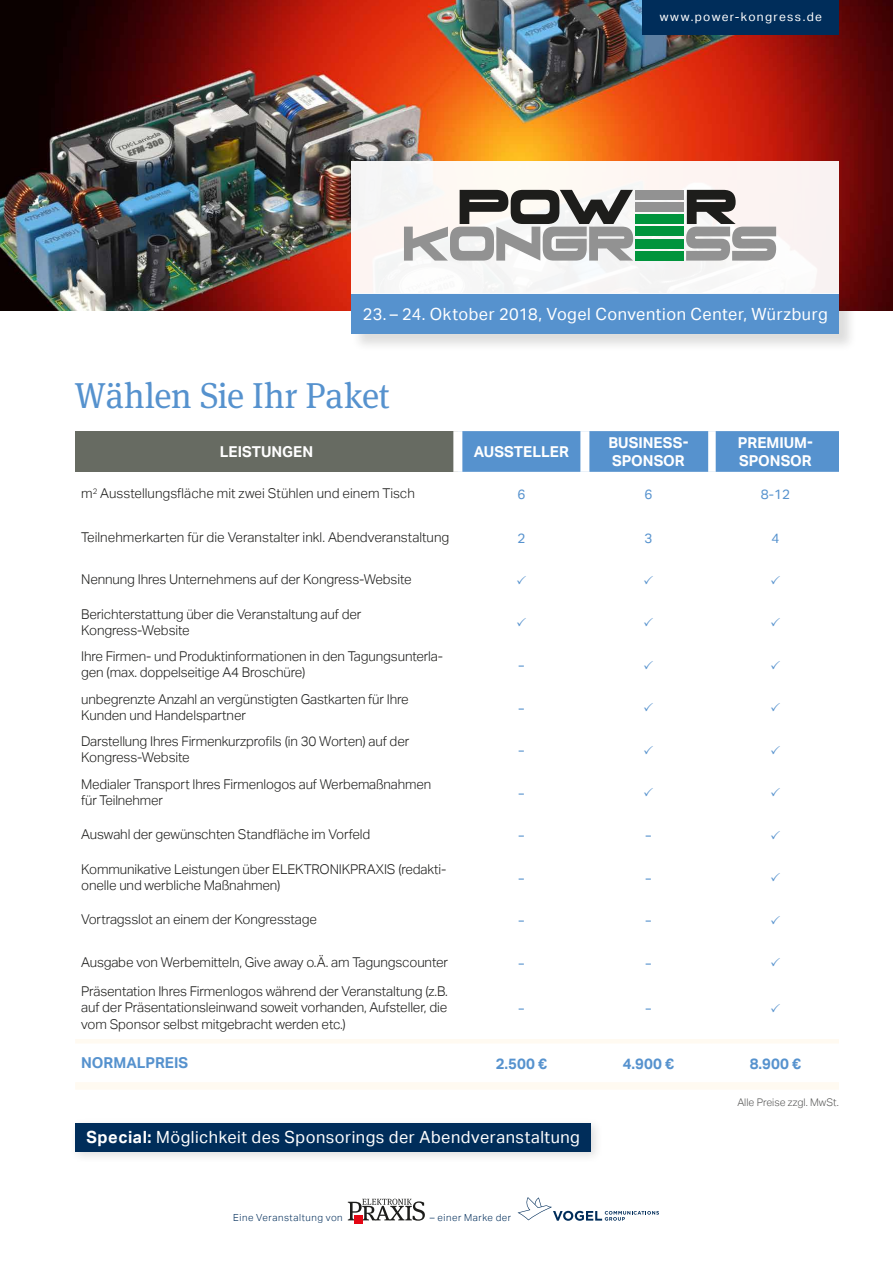
<style>
.page{position:relative;width:893px;height:1263px;background:#fff}
.page>*{position:absolute;margin:0;border:0;box-sizing:border-box;transform-origin:0 0}
.t1{font:36px "Meta Serif Pro";letter-spacing:-.01em;color:#5692ce}
.t2{font:16.8px "Aktiv Grotesk";letter-spacing:.03em;color:#fff}
.t3{font:700 15px/18px "Aktiv Grotesk";color:#fff}
.t4{font:700 15px "Aktiv Grotesk";color:#5692ce}
.t5{font:300 13.5px/16.2px "Aktiv Grotesk";letter-spacing:-.01em;color:#1d1d1b}
.t6{font:13.5px "Aktiv Grotesk Cd";color:#5692ce}
.t7{font:13.5px "Aktiv Grotesk";color:#5692ce}
.t8{font:12px "Aktiv Grotesk";letter-spacing:.11em;color:#fff}
.t9{font:300 10.5px "Aktiv Grotesk";color:#575756}
.t10{font:300 9.75px "Aktiv Grotesk";letter-spacing:.06em;color:#002d5a}
.s1{font-weight:700}
</style>
<div class="page">
<svg style="left:348px;top:1199px;width:77px;height:22px"></svg>
<div style="left:354px;top:1215px;width:9px;height:9px;background:#e30613"></div>
<svg style="left:518px;top:1197px;width:141px;height:24px"></svg>
<div style="left:75px;top:431px;width:383px;height:41px;background:#676b62"></div>
<div style="left:462px;top:431px;width:377px;height:41px;background:#5692ce"></div>
<div style="left:453px;top:431px;width:9px;height:41px;background:#fff"></div>
<div style="left:580px;top:431px;width:9px;height:41px;background:#fff"></div>
<div style="left:708px;top:431px;width:8px;height:41px;background:#fff"></div>
<hr style="left:75px;top:1039px;width:383px;height:4px;background:#fffaf1">
<hr style="left:458px;top:1039px;width:127px;height:4px;background:#fffaf1">
<hr style="left:585px;top:1039px;width:127px;height:4px;background:#fffaf1">
<hr style="left:712px;top:1039px;width:127px;height:4px;background:#fffaf1">
<div style="left:75px;top:1082px;width:383px;height:8px;background:#fffaf1"></div>
<div style="left:458px;top:1082px;width:127px;height:8px;background:#fffaf1"></div>
<div style="left:585px;top:1082px;width:127px;height:8px;background:#fffaf1"></div>
<div style="left:712px;top:1082px;width:127px;height:8px;background:#fffaf1"></div>
<img style="left:0;top:0;width:893px;height:310px">
<div style="left:351px;top:294px;width:506px;height:58px;background:#1d1d1b;opacity:.15"></div>
<div style="left:351px;top:294px;width:488px;height:40px;background:#5692ce"></div>
<div style="left:351px;top:161px;width:488px;height:133px;background:#faf6f3"></div>
<svg style="left:404px;top:190px;width:372px;height:71px"></svg>
<div style="left:643px;top:0;width:196px;height:34px;background:#002d5a"></div>
<div style="left:69px;top:1117px;width:534px;height:47px;background:#1d1d1b;opacity:.15"></div>
<div style="left:75px;top:1123px;width:516px;height:29px;background:#002d5a"></div>
<p class="t8" style="left:660px;top:10px;width:164px">www.power-kongress.de</p>
<p class="t2" style="left:363px;top:304px;width:466px">23. – 24. Oktober 2018, Vogel Convention Center, Würzburg</p>
<h1 class="t1" style="left:74px;top:370px;width:317px">Wählen Sie Ihr Paket</h1>
<p class="t3" style="left:220px;top:443px;width:95px">LEISTUNGEN</p>
<p class="t3" style="left:474px;top:443px;width:96px">AUSSTELLER</p>
<p class="t3" style="left:608px;top:434px;width:82px">BUSINESS-<br>SPONSOR</p>
<p class="t3" style="left:738px;top:434px;width:77px">PREMIUM-<br>SPONSOR</p>
<p class="t5" style="left:81px;top:485px;width:335px">m<sup>2</sup> Ausstellungsfläche mit zwei Stühlen und einem Tisch</p>
<p class="t7" style="left:517px;top:486px;width:9px">6</p>
<p class="t7" style="left:644px;top:486px;width:9px">6</p>
<p class="t7" style="left:761px;top:486px;width:31px">8-12</p>
<p class="t5" style="left:81px;top:529px;width:370px">Teilnehmerkarten für die Veranstalter inkl. Abendveranstaltung</p>
<p class="t7" style="left:517px;top:530px;width:9px">2</p>
<p class="t7" style="left:644px;top:530px;width:9px">3</p>
<p class="t7" style="left:771px;top:530px;width:9px">4</p>
<p class="t5" style="left:81px;top:571px;width:332px">Nennung Ihres Unternehmens auf der Kongress-Website</p>
<p class="t5" style="left:81px;top:606px;width:282px">Berichterstattung über die Veranstaltung auf der<br>Kongress-Website</p>
<p class="t5" style="left:81px;top:648px;width:363px">Ihre Firmen- und Produktinformationen in den Tagungsunterla&shy;gen (max. doppelseitige A4 Broschüre)</p>
<p class="t6" style="left:519px;top:657px;width:7px">–</p>
<p class="t5" style="left:81px;top:691px;width:329px">unbegrenzte Anzahl an vergünstigten Gastkarten für Ihre<br>Kunden und Handelspartner</p>
<p class="t5" style="left:81px;top:733px;width:330px">Darstellung Ihres Firmenkurzprofils (in 30 Worten) auf der<br>Kongress-Website</p>
<p class="t5" style="left:81px;top:776px;width:351px">Medialer Transport Ihres Firmenlogos auf Werbemaßnahmen für Teilnehmer</p>
<p class="t6" style="left:519px;top:700px;width:7px">–</p>
<p class="t6" style="left:519px;top:742px;width:7px">–</p>
<p class="t6" style="left:519px;top:785px;width:7px">–</p>
<p class="t5" style="left:81px;top:826px;width:291px">Auswahl der gewünschten Standfläche im Vorfeld</p>
<p class="t6" style="left:519px;top:827px;width:7px">–</p>
<p class="t6" style="left:646px;top:827px;width:7px">–</p>
<p class="t5" style="left:81px;top:861px;width:367px">Kommunikative Leistungen über ELEKTRONIKPRAXIS (redakti&shy;onelle und werbliche Maßnahmen)</p>
<p class="t6" style="left:519px;top:870px;width:7px">–</p>
<p class="t6" style="left:646px;top:870px;width:7px">–</p>
<p class="t5" style="left:81px;top:911px;width:237px">Vortragsslot an einem der Kongresstage</p>
<p class="t6" style="left:519px;top:912px;width:7px">–</p>
<p class="t6" style="left:646px;top:912px;width:7px">–</p>
<p class="t5" style="left:81px;top:954px;width:368px">Ausgabe von Werbemitteln, Give away o.Ä. am Tagungscounter</p>
<p class="t6" style="left:519px;top:955px;width:7px">–</p>
<p class="t6" style="left:646px;top:955px;width:7px">–</p>
<p class="t5" style="left:81px;top:983px;width:368px;text-align:justify">Präsentation Ihres Firmenlogos während der Veranstaltung (z.B. auf der Präsentationsleinwand soweit vorhanden, Aufsteller, die vom Sponsor selbst mitgebracht werden etc.)</p>
<p class="t6" style="left:519px;top:1001px;width:7px">–</p>
<p class="t6" style="left:646px;top:1001px;width:7px">–</p>
<p class="t4" style="left:81px;top:1054px;width:109px">NORMALPREIS</p>
<p class="t4" style="left:496px;top:1055px;width:53px">2.500 €</p>
<p class="t4" style="left:623px;top:1055px;width:53px">4.900 €</p>
<p class="t4" style="left:750px;top:1055px;width:53px">8.900 €</p>
<p class="t9" style="left:737px;top:1096px;width:103px">Alle Preise zzgl. MwSt.</p>
<p class="t2" style="left:86px;top:1128px;width:495px"><span class="s1">Special:</span> Möglichkeit des Sponsorings der Abendveranstaltung</p>
<p class="t10" style="left:233px;top:1211px;width:111px">Eine Veranstaltung von</p>
<p class="t10" style="left:430px;top:1211px;width:83px">– einer Marke der</p>
</div>
